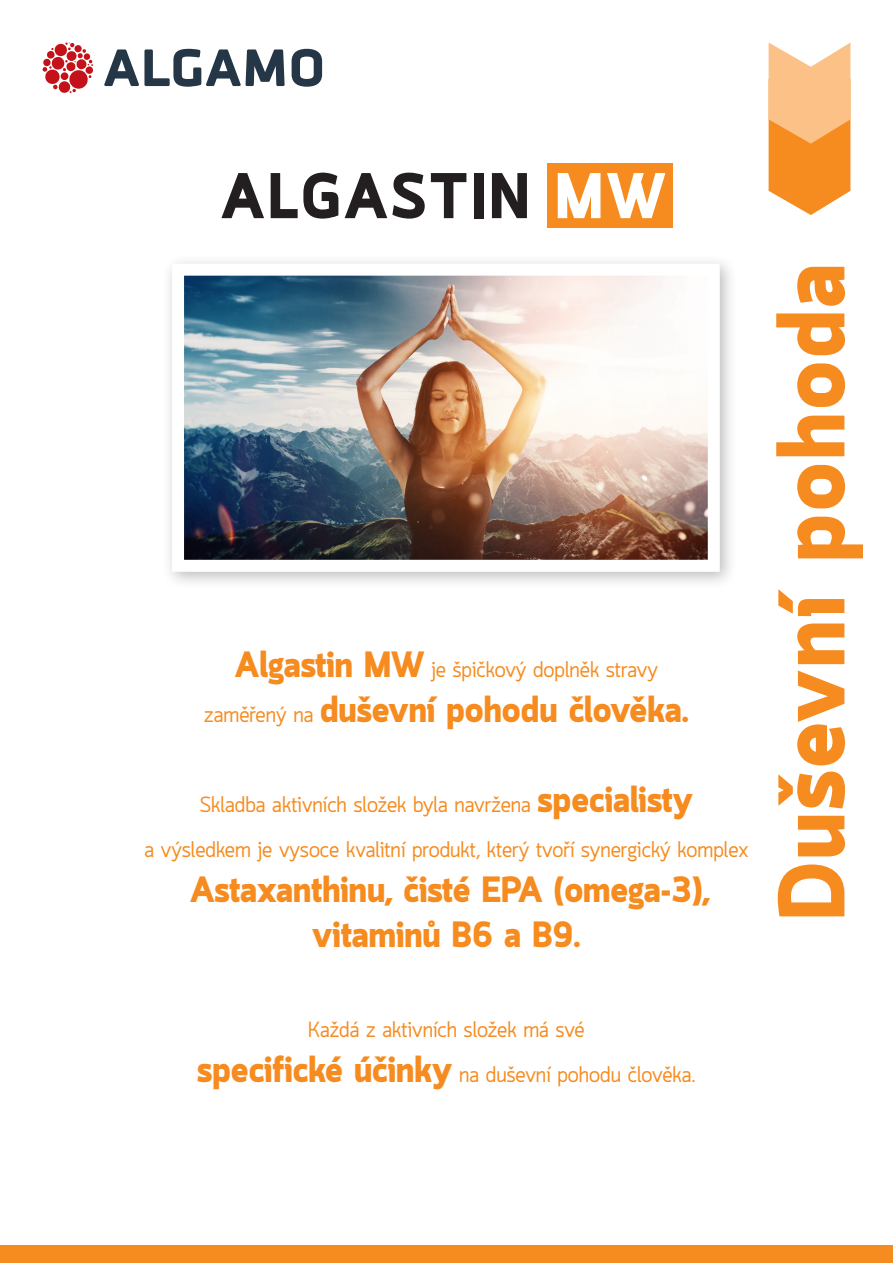
<style>
.page{position:relative;width:893px;height:1263px;background:#fff}
.page>*{position:absolute;margin:0;border:0;box-sizing:border-box;transform-origin:0 0}
.t1{font:900 93px "Quark";letter-spacing:.03em;color:#f68b1f}
.t2{font:900 63.45px "Quark";letter-spacing:.06em;color:#231f20}
.t3{font:900 36px/45px "Quark";color:#f68b1f;text-align:center}
.t4{font:21.6px/45px "Quark";color:#f68b1f;text-align:center}
.s1{color:#fff}
.s2{font-weight:900;font-size:36px}
.s3{font-weight:400;font-size:21.6px}
</style>
<div class="page">
<svg style="left:769px;top:43px;width:81px;height:172px;background:#f9b36c"></svg>
<div style="left:547px;top:163px;width:125px;height:65px;background:#f68b1f"></div>
<div style="left:162px;top:254px;width:576px;height:336px;background:#231f20;opacity:.3"></div>
<img style="left:185px;top:277px;width:522px;height:282px">
<div style="left:172px;top:264px;width:548px;height:308px;border:12px solid #fff"></div>
<svg style="left:292px;top:49px;width:30px;height:38px"></svg>
<svg style="left:104px;top:49px;width:181px;height:38px"></svg>
<svg style="left:43px;top:43px;width:50px;height:50px"></svg>
<div style="left:0;top:1246px;width:893px;height:17px;background:#f68b1f"></div>
<p class="t2" style="left:221px;top:154px;width:446px">ALGASTIN <span class="s1">MW</span></p>
<p class="t4" style="left:235px;top:649px;width:424px"><span class="s2">Algastin MW</span> je špičkový doplněk stravy</p>
<p class="t3" style="left:204px;top:689px;width:486px"><span class="s3">zaměřený na</span> duševní pohodu člověka.</p>
<p class="t4" style="left:200px;top:784px;width:495px">Skladba aktivních složek byla navržena <span class="s2">specialisty</span></p>
<p class="t4" style="left:145px;top:829px;width:605px">a výsledkem je vysoce kvalitní produkt, který tvoří synergický komplex</p>
<p class="t3" style="left:190px;top:869px;width:521px">Astaxanthinu, čisté EPA (omega-3), vitaminů B6 a B9.</p>
<p class="t1" style="left:751px;top:920px;width:658px;rotate:-90deg">Duševní pohoda</p>
<p class="t4" style="left:197px;top:1009px;width:500px">Každá z aktivních složek má své<br><span class="s2">specifické účinky</span> na duševní pohodu člověka.</p>
</div>
